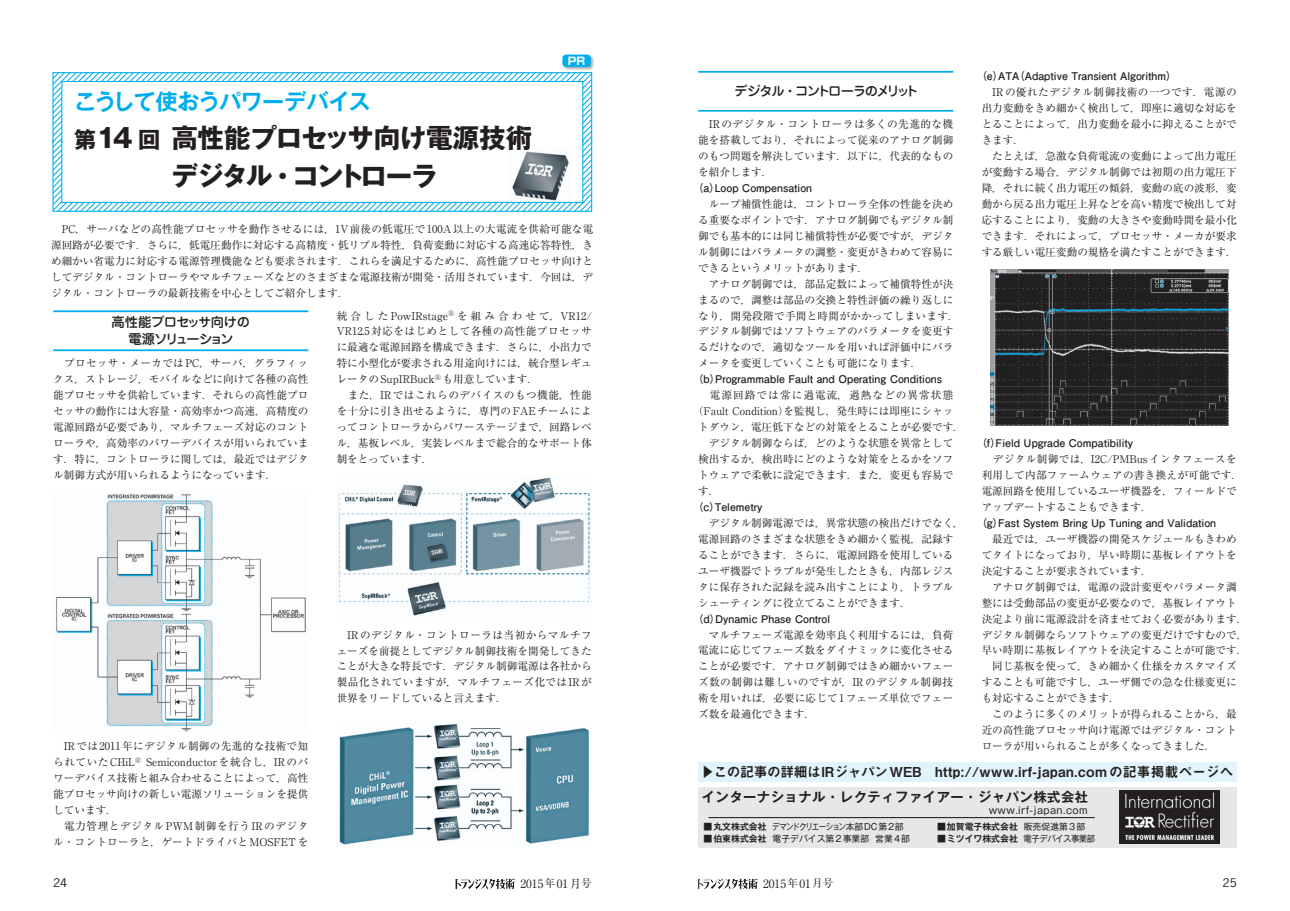
<style>
.page{position:relative;width:1290px;height:911px;background:#fff}
.page>*{position:absolute;margin:0;border:0;box-sizing:border-box;transform-origin:0 0}
.t1{font:700 26.62px/38px "Gothic MB101 Pr 6";letter-spacing:-.045em;color:#231f20;text-align:center}
.t2{font:700 22.12px "Gothic MB101 Pr 6 De";letter-spacing:-.03em;color:#00aeef}
.t3{font:13.75px "Midashi Go Pr 6 MB31";letter-spacing:.015em;color:#231f20}
.t4{font:700 13.25px "Gothic MB101 Pr 6 De";letter-spacing:.04em;color:#231f20}
.t5{font:500 13.25px/16.9px "Jun 34 Pro";letter-spacing:-.055em;color:#231f20;text-align:center}
.t6{font:500 13.25px "Jun 34 Pro";letter-spacing:-.1em;color:#231f20}
.t7{font:11.5px "Ryumin Pr 6";color:#231f20}
.t8{font:11.12px "News Gothic Std";color:#231f20;scale:1.11 1}
.t9{font:10.62px/16px "Ryumin Pr 6";color:#231f20}
.t10{font:700 10.62px "Futo Go B101 Pr 6";color:#231f20}
.t11{font:10.62px "Ryumin Pr 6";letter-spacing:.1em;color:#231f20}
.t12{font:700 10.62px "Shin Go Pr 6";color:#fff}
.t13{font:9.75px "Gothic MB101 Pr 6";letter-spacing:.04em;color:#231f20}
.t14{font:700 8.88px "Gothic MB101 Pr 6 De";color:#231f20}
.t15{font:8.88px "Gothic MB101 Pr 6";letter-spacing:-.075em;color:#231f20;scale:.85 1}
.t16{font:8.88px "Gothic MB101 Pr 6";color:#231f20}
.s1{font-size:22.12px}
.s2{font-family:"Gothic MB101 Pr 6 De";font-weight:700}
.s3{font-family:"Gothic MB101 Pr 6";font-weight:400}
.s4{font-size:10.62px}
</style>
<div class="page">
<svg style="left:748px;top:878px;width:9px;height:11px"></svg>
<svg style="left:505px;top:878px;width:10px;height:11px"></svg>
<hr style="left:53px;top:310px;width:255px;height:2px;background:#00aeef">
<hr style="left:53px;top:349px;width:255px;height:2px;background:#00aeef">
<hr style="left:698px;top:71px;width:255px;height:2px;background:#00aeef">
<hr style="left:698px;top:110px;width:255px;height:2px;background:#00aeef">
<img style="left:339px;top:724px;width:250px;height:121px">
<img style="left:990px;top:270px;width:238px;height:155px">
<img style="left:56px;top:494px;width:250px;height:238px">
<img style="left:338px;top:477px;width:254px;height:139px">
<div style="left:698px;top:762px;width:539px;height:20px;background:#e1f4fc"></div>
<div style="left:698px;top:787px;width:539px;height:60px;background:#e6e7e9"></div>
<img style="left:1119px;top:790px;width:100px;height:53px">
<hr style="left:708px;top:817px;width:387px;height:1px;background:#231f20">
<img style="left:562px;top:54px;width:32px;height:16px">
<div style="left:562px;top:55px;width:29px;height:12px;background:#00aeef;border-radius:4px"></div>
<svg style="left:52px;top:72px;width:541px;height:140px"></svg>
<h2 class="t2" style="left:74px;top:83px;width:298px">こうして使おうパワーデバイス</h2>
<h1 class="t1" style="left:74px;top:118px;width:459px"><span class="s1">第</span>14 <span class="s1">回</span>高性能プロセッサ向け電源技術デジタル・コントローラ</h1>
<p class="t12" style="left:568px;top:52px;width:19px">PR</p>
<p class="t9" style="left:51px;top:221px;width:544px;text-align:justify">　PC，サーバなどの高性能プロセッサを動作させるには，1V前後の低電圧で100A以上の大電流を供給可能な電源回路が必要です．さらに，低電圧動作に対応する高精度・低リプル特性，負荷変動に対応する高速応答特性，きめ細かい省電力に対応する電源管理機能なども要求されます．これらを満足するために，高性能プロセッサ向けとしてデジタル・コントローラやマルチフェーズなどのさまざまな電源技術が開発・活用されています．今回は，デジタル・コントローラの最新技術を中心としてご紹介します．</p>
<p class="t9" style="left:337px;top:307px;width:257px">統合した PowIRstage<sup>®</sup> を組み合わせて，VR12/<br>VR12.5対応をはじめとして各種の高性能プロセッサに最適な電源回路を構成できます．さらに，小出力で特に小型化が要求される用途向けには，統合型レギュレータのSupIRBuck<sup>®</sup> も用意しています．<br>　また，IRではこれらのデバイスのもつ機能，性能を十分に引き出せるように，専門のFAEチームによってコントローラからパワーステージまで，回路レベル，基板レベル，実装レベルまで総合的なサポート体制をとっています．</p>
<p class="t5" style="left:112px;top:312px;width:140px">高性能プロセッサ向けの電源ソリューション</p>
<p class="t9" style="left:53px;top:355px;width:257px;text-align:justify">　プロセッサ・メーカではPC，サーバ，グラフィックス，ストレージ，モバイルなどに向けて各種の高性能プロセッサを供給しています．それらの高性能プロセッサの動作には大容量・高効率かつ高速，高精度の電源回路が必要であり，マルチフェーズ対応のコントローラや，高効率のパワーデバイスが用いられています．特に，コントローラに関しては，最近ではデジタル制御方式が用いられるようになっています．</p>
<p class="t9" style="left:53px;top:737px;width:257px">　IRでは2011年にデジタル制御の先進的な技術で知られていたCHiL<sup>®</sup> Semiconductorを統合し，IRのパワーデバイス技術と組み合わせることによって，高性能プロセッサ向けの新しい電源ソリューションを提供しています．<br>　電力管理とデジタルPWM制御を行うIRのデジタル・コントローラと，ゲートドライバとMOSFETを</p>
<p class="t9" style="left:337px;top:626px;width:257px;text-align:justify">　IRのデジタル・コントローラは当初からマルチフェーズを前提としてデジタル制御技術を開発してきたことが大きな特長です．デジタル制御電源は各社から製品化されていますが，マルチフェーズ化ではIRが世界をリードしていると言えます．</p>
<p class="t10" style="left:976px;top:68px;width:202px">（e）ATA（Adaptive Transient Algorithm）</p>
<p class="t9" style="left:981px;top:84px;width:257px">　IRの優れたデジタル制御技術の一つです．電源の出力変動をきめ細かく検出して，即座に適切な対応をとることによって，出力変動を最小に抑えることができます．<br>　たとえば，急激な負荷電流の変動によって出力電圧が変動する場合，デジタル制御では初期の出力電圧下降，それに続く出力電圧の傾斜，変動の底の波形，変動から戻る出力電圧上昇などを高い精度で検出して対応することにより，変動の大きさや変動時間を最小化できます．それによって，プロセッサ・メーカが要求する厳しい電圧変動の規格を満たすことができます．</p>
<p class="t6" style="left:734px;top:81px;width:186px">デジタル・コントローラのメリット</p>
<p class="t9" style="left:698px;top:116px;width:257px;text-align:justify">　IRのデジタル・コントローラは多くの先進的な機能を搭載しており，それによって従来のアナログ制御のもつ問題を解決しています．以下に，代表的なものを紹介します．</p>
<p class="t10" style="left:693px;top:179px;width:121px">（a）Loop Compensation</p>
<p class="t9" style="left:698px;top:195px;width:262px">　ループ補償性能は，コントローラ全体の性能を決める重要なポイントです．アナログ制御でもデジタル制御でも基本的には同じ補償特性が必要ですが，デジタル制御にはパラメータの調整・変更がきわめて容易にできるというメリットがあります．<br>　アナログ制御では，部品定数によって補償特性が決まるので，調整は部品の交換と特性評価の繰り返しになり，開発段階で手間と時間がかかってしまいます．デジタル制御ではソフトウェアのパラメータを変更するだけなので，適切なツールを用いれば評価中にパラメータを変更していくことも可能になります．</p>
<p class="t10" style="left:693px;top:371px;width:251px">（b）Programmable Fault and Operating Conditions</p>
<p class="t11" style="left:698px;top:387px;width:257px">　電源回路では常に過電流，過熱などの異常状態</p>
<p class="t9" style="left:693px;top:403px;width:262px">（Fault Condition）を監視し，発生時には即座にシャッ</p>
<p class="t9" style="left:698px;top:418px;width:267px">トダウン，電圧低下などの対策をとることが必要です．</p>
<p class="t9" style="left:698px;top:434px;width:257px">　デジタル制御ならば，どのような状態を異常として</p>
<p class="t9" style="left:698px;top:450px;width:257px">検出するか，検出時にどのような対策をとるかをソフ</p>
<p class="t9" style="left:698px;top:466px;width:257px">トウェアで柔軟に設定できます．また，変更も容易で</p>
<p class="t9" style="left:698px;top:482px;width:23px">す．</p>
<p class="t10" style="left:693px;top:498px;width:71px">（c）Telemetry</p>
<p class="t9" style="left:698px;top:514px;width:267px">　デジタル制御電源では，異常状態の検出だけでなく，電源回路のさまざまな状態をきめ細かく監視，記録することができます．さらに，電源回路を使用しているユーザ機器でトラブルが発生したときも，内部レジスタに保存された記録を読み出すことにより，トラブルシューティングに役立てることができます．</p>
<p class="t10" style="left:693px;top:610px;width:139px">（d）Dynamic Phase Control</p>
<p class="t9" style="left:698px;top:626px;width:257px;text-align:justify">　マルチフェーズ電源を効率良く利用するには，負荷電流に応じてフェーズ数をダイナミックに変化させることが必要です．アナログ制御ではきめ細かいフェーズ数の制御は難しいのですが，IRのデジタル制御技術を用いれば，必要に応じて1フェーズ単位でフェーズ数を最適化できます．</p>
<p class="t10" style="left:976px;top:434px;width:158px">（f）Field Upgrade Compatibility</p>
<p class="t9" style="left:981px;top:450px;width:262px">　デジタル制御では，I2C/PMBusインタフェースを利用して内部ファームウェアの書き換えが可能です．電源回路を使用しているユーザ機器を，フィールドでアップデートすることもできます．</p>
<p class="t10" style="left:976px;top:514px;width:241px">（g）Fast System Bring Up Tuning and Validation</p>
<p class="t9" style="left:981px;top:530px;width:267px">　最近では，ユーザ機器の開発スケジュールもきわめてタイトになっており，早い時期に基板レイアウトを決定することが要求されています．<br>　アナログ制御では，電源の設計変更やパラメータ調整には受動部品の変更が必要なので，基板レイアウト決定より前に電源設計を済ませておく必要があります．デジタル制御ならソフトウェアの変更だけですむので，早い時期に基板レイアウトを決定することが可能です．　同じ基板を使って，きめ細かく仕様をカスタマイズすることも可能ですし，ユーザ側での急な仕様変更にも対応することができます．<br>　このように多くのメリットが得られることから，最近の高性能プロセッサ向け電源ではデジタル・コントローラが用いられることが多くなってきました．</p>
<p class="t3" style="left:701px;top:761px;width:534px">▶この記事の詳細はIRジャパンWEB　http://www.irf-japan.comの記事掲載ページへ</p>
<p class="t4" style="left:702px;top:786px;width:388px">インターナショナル・レクティファイアー・ジャパン株式会社</p>
<p class="t13" style="left:989px;top:802px;width:100px">www.irf-japan.com</p>
<p class="t15" style="left:703px;top:819px;width:237px"><span class="s2">■ 丸文株式会社</span> デマンドクリエーション本部DC第2部</p>
<p class="t16" style="left:703px;top:831px;width:208px"><span class="s2">■伯東株式会社</span> 電子デバイス第2事業部 営業4部</p>
<p class="t14" style="left:937px;top:819px;width:150px">■加賀電子株式会社 <span class="s3">販売促進第3部</span></p>
<p class="t14" style="left:937px;top:831px;width:160px">■ミツイワ株式会社 <span class="s3">電子デバイス事業部</span></p>
<p class="t8" style="left:53px;top:875px;width:14px">24</p>
<p class="t7" style="left:520px;top:874px;width:73px">2015<span class="s4">年</span>01月<span class="s4">号</span></p>
<p class="t7" style="left:763px;top:874px;width:72px">2015<span class="s4">年</span>01<span class="s4">月号</span></p>
<p class="t8" style="left:1222px;top:875px;width:14px">25</p>
</div>
